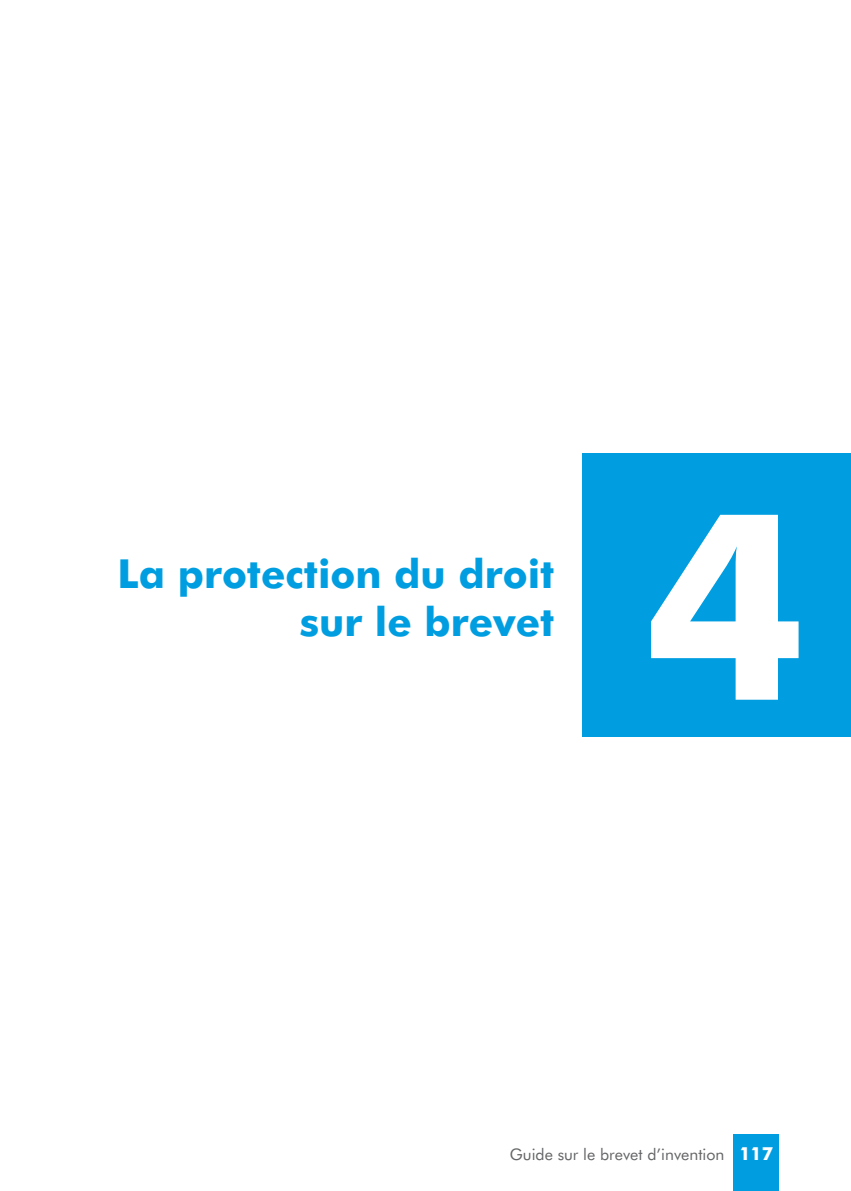
<style>
.page{position:relative;width:851px;height:1191px;background:#fff}
.page>*{position:absolute;margin:0;border:0;box-sizing:border-box;transform-origin:0 0}
.t1{font:700 260px "Futura BT";color:#fff}
.t2{font:700 40px/48px "Futura BT";color:#009ee0;text-align:right}
.t3{font:16px "Futura BT";color:#646567}
.s1{font-weight:700;font-size:18px;color:#fff}
</style>
<div class="page">
<div style="left:582px;top:454px;width:268px;height:283px;background:#009ee0"></div>
<div style="left:733px;top:1134px;width:45px;height:57px;background:#009ee0"></div>
<p class="t2" style="left:117px;top:550px;width:438px">La protection du droit sur le brevet</p>
<p class="t1" style="left:644px;top:449px;width:164px">4</p>
<p class="t3" style="left:510px;top:1144px;width:265px">Guide sur le brevet d’invention <span class="s1">117</span></p>
</div>
